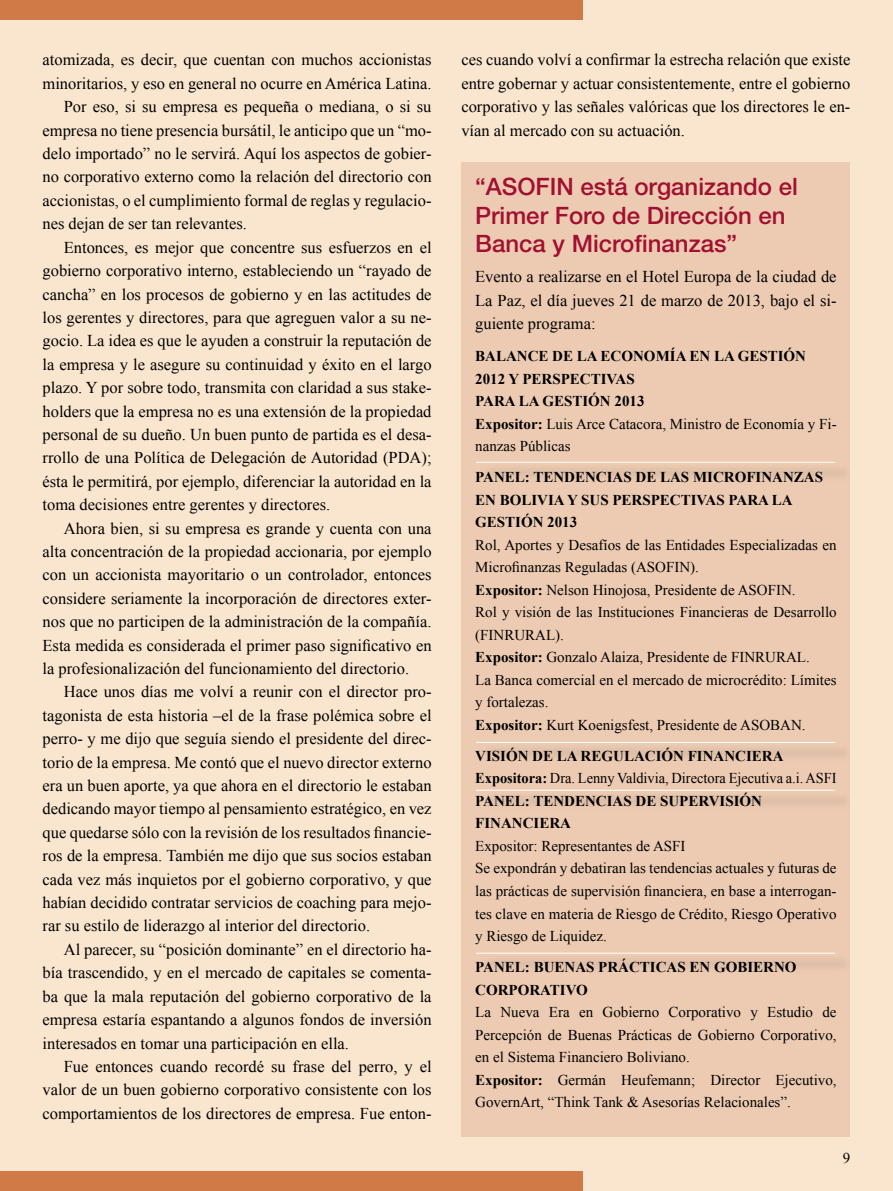
<style>
.page{position:relative;width:893px;height:1191px;background:#fae6ce}
.page>*{position:absolute;margin:0;border:0;box-sizing:border-box;transform-origin:0 0}
.t1{font:500 24px/28.5px "Helvetica Neue LT Std";color:#a11030}
.t2{font:16.5px/23.4px "Times New Roman";color:#000;text-align:justify}
.t3{font:15px/22.5px "Times New Roman";color:#000}
.t4{font:700 15px/22.5px "Times New Roman";color:#000}
.s1{font-weight:400}
.s2{font-weight:700}
</style>
<div class="page">
<div style="left:462px;top:162px;width:388px;height:974px;background:#edcbb2"></div>
<div style="left:478px;top:464px;width:373px;height:17px;background:#e3c3ab"></div>
<hr style="left:476px;top:462px;width:359px;height:1px;background:#fff">
<div style="left:478px;top:744px;width:373px;height:17px;background:#e3c3ab"></div>
<hr style="left:476px;top:742px;width:359px;height:1px;background:#fff">
<div style="left:478px;top:792px;width:373px;height:17px;background:#e3c3ab"></div>
<hr style="left:476px;top:790px;width:359px;height:1px;background:#fff">
<div style="left:478px;top:955px;width:373px;height:17px;background:#e3c3ab"></div>
<hr style="left:476px;top:952px;width:359px;height:1px;background:#fff">
<div style="left:0;top:0;width:583px;height:19px;background:#d07b47"></div>
<div style="left:0;top:1171px;width:583px;height:20px;background:#d07b47"></div>
<p class="t2" style="left:43px;top:48px;width:391px">atomizada, es decir, que cuentan con muchos accionistas</p>
<p class="t2" style="left:43px;top:71px;width:391px">minoritarios, y eso en general no ocurre en América Latina.</p>
<p class="t2" style="left:64px;top:95px;width:369px">Por eso, si su empresa es pequeña o mediana, o si su</p>
<p class="t2" style="left:43px;top:118px;width:391px">empresa no tiene presencia bursátil, le anticipo que un “mo-</p>
<p class="t2" style="left:43px;top:142px;width:391px">delo importado” no le servirá. Aquí los aspectos de gobier-</p>
<p class="t2" style="left:43px;top:165px;width:391px">no corporativo externo como la relación del directorio con</p>
<p class="t2" style="left:43px;top:188px;width:391px">accionistas, o el cumplimiento formal de reglas y regulacio-</p>
<p class="t2" style="left:43px;top:212px;width:206px">nes dejan de ser tan relevantes.</p>
<p class="t2" style="left:64px;top:235px;width:369px">Entonces, es mejor que concentre sus esfuerzos en el</p>
<p class="t2" style="left:43px;top:259px;width:391px">gobierno corporativo interno, estableciendo un “rayado de</p>
<p class="t2" style="left:43px;top:282px;width:391px">cancha” en los procesos de gobierno y en las actitudes de</p>
<p class="t2" style="left:43px;top:305px;width:391px">los gerentes y directores, para que agreguen valor a su ne-</p>
<p class="t2" style="left:43px;top:329px;width:391px">gocio. La idea es que le ayuden a construir la reputación de</p>
<p class="t2" style="left:43px;top:352px;width:391px">la empresa y le asegure su continuidad y éxito en el largo</p>
<p class="t2" style="left:43px;top:376px;width:391px">plazo. Y por sobre todo, transmita con claridad a sus stake-</p>
<p class="t2" style="left:43px;top:399px;width:391px">holders que la empresa no es una extensión de la propiedad</p>
<p class="t2" style="left:43px;top:422px;width:391px">personal de su dueño. Un buen punto de partida es el desa-</p>
<p class="t2" style="left:43px;top:446px;width:391px">rrollo de una Política de Delegación de Autoridad (PDA);</p>
<p class="t2" style="left:43px;top:469px;width:391px">ésta le permitirá, por ejemplo, diferenciar la autoridad en la</p>
<p class="t2" style="left:43px;top:493px;width:289px">toma decisiones entre gerentes y directores.</p>
<p class="t2" style="left:64px;top:516px;width:369px">Ahora bien, si su empresa es grande y cuenta con una</p>
<p class="t2" style="left:43px;top:539px;width:391px">alta concentración de la propiedad accionaria, por ejemplo</p>
<p class="t2" style="left:43px;top:563px;width:391px">con un accionista mayoritario o un controlador, entonces</p>
<p class="t2" style="left:43px;top:586px;width:391px">considere seriamente la incorporación de directores exter-</p>
<p class="t2" style="left:43px;top:609px;width:391px">nos que no participen de la administración de la compañía.</p>
<p class="t2" style="left:43px;top:633px;width:391px">Esta medida es considerada el primer paso significativo en</p>
<p class="t2" style="left:43px;top:656px;width:368px">la profesionalización del funcionamiento del directorio.</p>
<p class="t2" style="left:64px;top:680px;width:369px">Hace unos días me volví a reunir con el director pro-</p>
<p class="t2" style="left:43px;top:703px;width:391px">tagonista de esta historia –el de la frase polémica sobre el</p>
<p class="t2" style="left:43px;top:726px;width:391px">perro- y me dijo que seguía siendo el presidente del direc-</p>
<p class="t2" style="left:43px;top:750px;width:391px">torio de la empresa. Me contó que el nuevo director externo</p>
<p class="t2" style="left:43px;top:773px;width:391px">era un buen aporte, ya que ahora en el directorio le estaban</p>
<p class="t2" style="left:43px;top:797px;width:391px">dedicando mayor tiempo al pensamiento estratégico, en vez</p>
<p class="t2" style="left:43px;top:820px;width:391px">que quedarse sólo con la revisión de los resultados financie-</p>
<p class="t2" style="left:43px;top:843px;width:391px">ros de la empresa. También me dijo que sus socios estaban</p>
<p class="t2" style="left:43px;top:867px;width:391px">cada vez más inquietos por el gobierno corporativo, y que</p>
<p class="t2" style="left:43px;top:890px;width:391px">habían decidido contratar servicios de coaching para mejo-</p>
<p class="t2" style="left:43px;top:914px;width:329px">rar su estilo de liderazgo al interior del directorio.</p>
<p class="t2" style="left:64px;top:937px;width:369px">Al parecer, su “posición dominante” en el directorio ha-</p>
<p class="t2" style="left:43px;top:960px;width:391px">bía trascendido, y en el mercado de capitales se comenta-</p>
<p class="t2" style="left:43px;top:984px;width:391px">ba que la mala reputación del gobierno corporativo de la</p>
<p class="t2" style="left:43px;top:1007px;width:391px">empresa estaría espantando a algunos fondos de inversión</p>
<p class="t2" style="left:43px;top:1031px;width:308px">interesados en tomar una participación en ella.</p>
<p class="t2" style="left:64px;top:1054px;width:369px">Fue entonces cuando recordé su frase del perro, y el</p>
<p class="t2" style="left:43px;top:1077px;width:391px">valor de un buen gobierno corporativo consistente con los</p>
<p class="t2" style="left:43px;top:1101px;width:391px">comportamientos de los directores de empresa. Fue enton-</p>
<p class="t2" style="left:461px;top:48px;width:391px">ces cuando volví a confirmar la estrecha relación que existe entre gobernar y actuar consistentemente, entre el gobierno corporativo y las señales valóricas que los directores le en&shy;vían al mercado con su actuación.</p>
<h1 class="t1" style="left:475px;top:172px;width:324px">“ASOFIN está organizando el<br>Primer Foro de Dirección en<br>Banca y Microfinanzas”</h1>
<p class="t2" style="left:475px;top:265px;width:363px">Evento a realizarse en el Hotel Europa de la ciudad de La Paz, el día jueves 21 de marzo de 2013, bajo el si&shy;guiente programa:</p>
<p class="t4" style="left:475px;top:345px;width:363px">BALANCE DE LA ECONOMÍA EN LA GESTIÓN<br>2012 Y PERSPECTIVAS<br>PARA LA GESTIÓN 2013<br>Expositor: <span class="s1">Luis Arce Catacora, Ministro de Economía y Fi&shy;nanzas Públicas</span></p>
<p class="t4" style="left:475px;top:466px;width:349px">PANEL: TENDENCIAS DE LAS MICROFINANZAS<br>EN BOLIVIA Y SUS PERSPECTIVAS PARA LA<br>GESTIÓN 2013</p>
<p class="t3" style="left:475px;top:533px;width:363px">Rol, Aportes y Desafíos de las Entidades Especializadas en Microfinanzas Reguladas (ASOFIN).<br><span class="s2">Expositor:</span> Nelson Hinojosa, Presidente de ASOFIN.<br>Rol y visión de las Instituciones Financieras de Desarrollo (FINRURAL).<br><span class="s2">Expositor:</span> Gonzalo Alaiza, Presidente de FINRURAL.<br>La Banca comercial en el mercado de microcrédito: Límites y fortalezas.<br><span class="s2">Expositor:</span> Kurt Koenigsfest, Presidente de ASOBAN.</p>
<p class="t4" style="left:475px;top:744px;width:363px">VISIÓN DE LA REGULACIÓN FINANCIERA Expositora: <span class="s1">Dra. Lenny Valdivia, Directora Ejecutiva a.i. ASFI </span>PANEL: TENDENCIAS DE SUPERVISIÓN FINANCIERA</p>
<p class="t3" style="left:475px;top:834px;width:363px">Expositor: Representantes de ASFI<br>Se expondrán y debatiran las tendencias actuales y futuras de las prácticas de supervisión financiera, en base a interrogan&shy;tes clave en materia de Riesgo de Crédito, Riesgo Operativo y Riesgo de Liquidez.</p>
<p class="t4" style="left:475px;top:955px;width:323px">PANEL: BUENAS PRÁCTICAS EN GOBIERNO<br>CORPORATIVO</p>
<p class="t3" style="left:475px;top:1000px;width:363px">La Nueva Era en Gobierno Corporativo y Estudio de Percepción de Buenas Prácticas de Gobierno Corporativo, en el Sistema Financiero Boliviano.<br><span class="s2">Expositor:</span> Germán Heufemann; Director Ejecutivo, GovernArt, “Think Tank &amp; Asesorías Relacionales”.</p>
<p class="t3" style="left:843px;top:1146px;width:9px">9</p>
</div>
